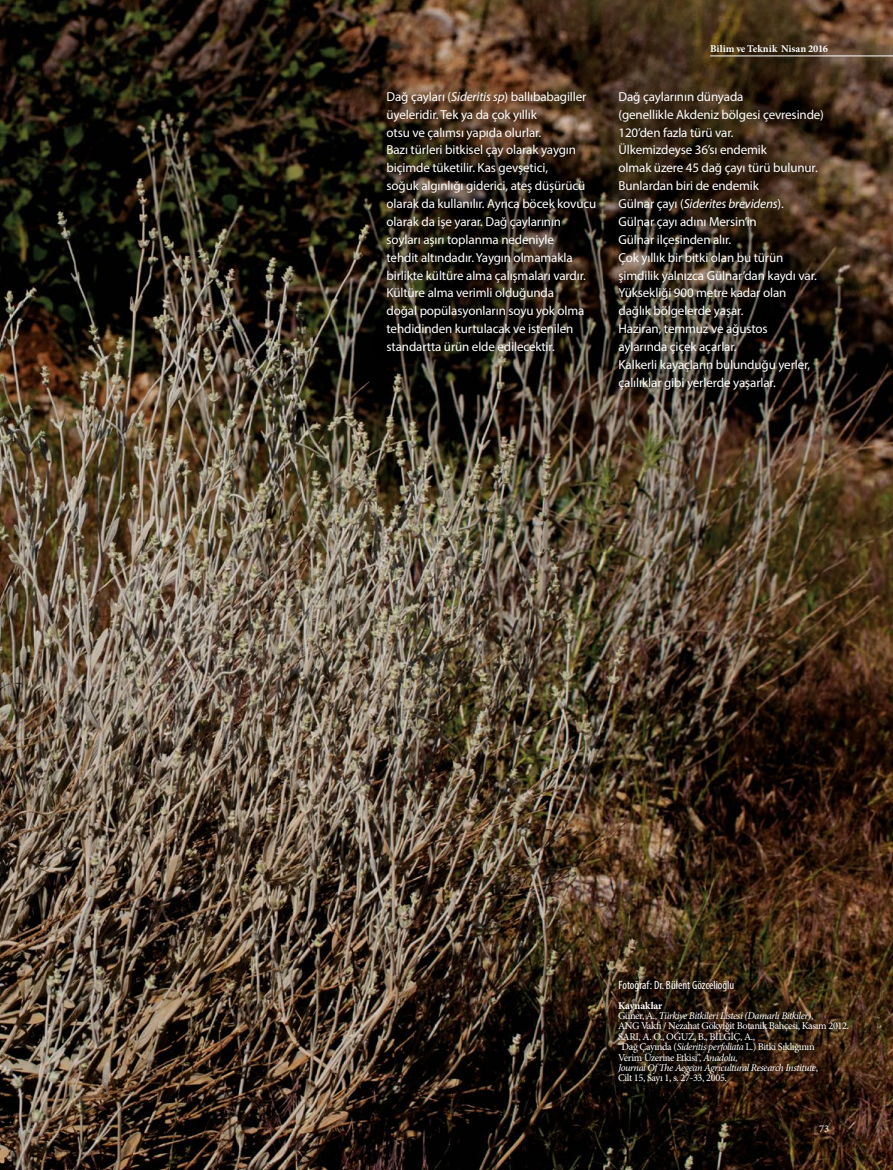
<style>
.page{position:relative;width:893px;height:1170px;background:#fff}
.page>*{position:absolute;margin:0;border:0;box-sizing:border-box;transform-origin:0 0}
.t1{font:13.05px/17.9px "Myriad Pro";letter-spacing:-.01em;color:#fff}
.t2{font:condensed 12px "Myriad Pro";color:#fff}
.t3{font:10.35px/10.4px "Minion Pro";letter-spacing:-.035em;color:#fff}
.t4{font:700 10.35px "Minion Pro";color:#fff}
.s1{font-style:italic}
.s2{font-weight:700}
</style>
<div class="page">
<img style="left:0;top:0;width:893px;height:1169px">
<hr style="left:710px;top:56px;width:183px;height:1px;background:#fff">
<svg style="left:373px;top:78px;width:463px;height:323px;background:#2c2117"></svg>
<p class="t4" style="left:710px;top:41px;width:119px">Bilim ve Teknik Nisan 2016</p>
<p class="t1" style="left:387px;top:87px;width:211px">Dağ çayları (<span class="s1">Sideritis sp</span>) ballıbabagiller üyeleridir. Tek ya da çok yıllık<br>otsu ve çalımsı yapıda olurlar.<br>Bazı türleri bitkisel çay olarak yaygın biçimde tüketilir. Kas gevşetici,<br>soğuk algınlığı giderici, ateş düşürücü olarak da kullanılır. Ayrıca böcek kovucu olarak da işe yarar. Dağ çaylarının soyları aşırı toplanma nedeniyle<br>tehdit altındadır. Yaygın olmamakla birlikte kültüre alma çalışmaları vardır.<br>Kültüre alma verimli olduğunda<br>doğal popülasyonların soyu yok olma tehdidinden kurtulacak ve istenilen standartta ürün elde edilecektir.</p>
<p class="t1" style="left:618px;top:87px;width:207px">Dağ çaylarının dünyada<br>(genellikle Akdeniz bölgesi çevresinde)<br>120’den fazla türü var.<br>Ülkemizdeyse 36’sı endemik<br>olmak üzere 45 dağ çayı türü bulunur.<br>Bunlardan biri de endemik<br>Gülnar çayı (<span class="s1">Siderites brevidens</span>).<br>Gülnar çayı adını Mersin’in<br>Gülnar ilçesinden alır.<br>Çok yıllık bir bitki olan bu türün şimdilik yalnızca Gülnar’dan kaydı var.<br>Yüksekliği 900 metre kadar olan<br>dağlık bölgelerde yaşar.<br>Haziran, temmuz ve ağustos<br>aylarında çiçek açarlar.<br>Kalkerli kayaçların bulunduğu yerler, çalılıklar gibi yerlerde yaşarlar.</p>
<p class="t2" style="left:618px;top:977px;width:117px">Fotoğraf: Dr. Bülent Gözcelioğlu</p>
<p class="t3" style="left:618px;top:1000px;width:233px"><span class="s2">Kaynaklar<br></span>Güner, A., <span class="s1">Türkiye Bitkileri Listesi (Damarlı Bitkiler)</span>,<br>ANG Vakfı / Nezahat Gökyiğit Botanik Bahçesi, Kasım 2012.<br>SARI, A. O., OĞUZ, B., BİLGİÇ, A.,<br>“Dağ Çayında (<span class="s1">Sideritis perfoliata</span> L.) Bitki Sıklığının<br>Verim Üzerine Etkisi”, <span class="s1">Anadolu,<br>Journal Of The Aegean Agricultural Research Institute</span>,<br>Cilt 15, Sayı 1, s. 27-33, 2005.</p>
<p class="t3" style="left:819px;top:1123px;width:11px">73</p>
</div>
